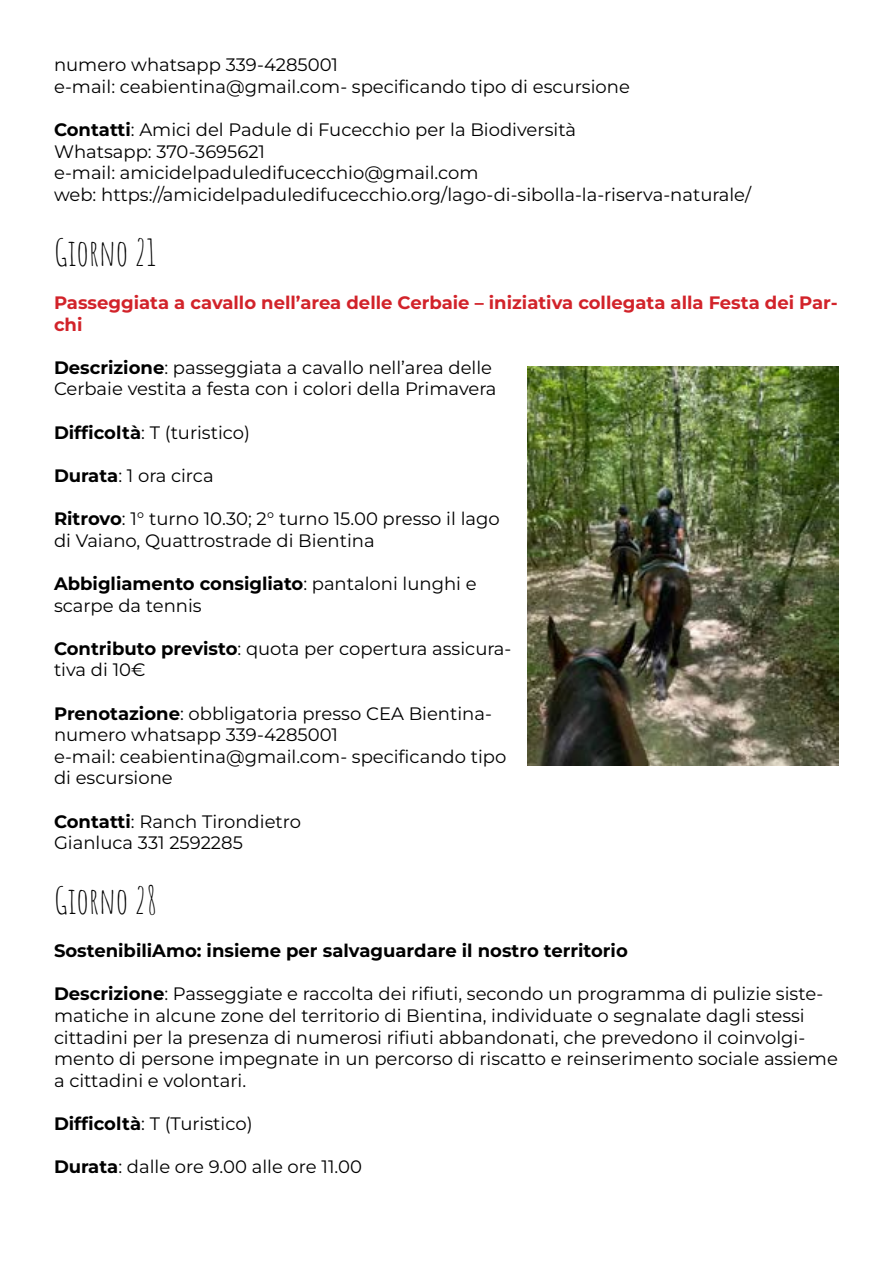
<style>
.page{position:relative;width:893px;height:1263px;background:#fff}
.page>*{position:absolute;margin:0;border:0;box-sizing:border-box;transform-origin:0 0}
.t1{font:36px "Amatic SC";color:#000}
.t2{font:18px/21.6px "Montserrat";color:#000}
.t3{font:700 18px/21.6px "Montserrat";color:#d2232a}
.t4{font:700 18px "Montserrat";color:#000}
.s1{font-weight:700}
</style>
<div class="page">
<img style="left:527px;top:367px;width:312px;height:398px">
<p class="t2" style="left:54px;top:54px;width:577px">numero whatsapp 339-4285001<br>e-mail: ceabientina@gmail.com- specificando tipo di escursione</p>
<p class="t2" style="left:54px;top:119px;width:699px"><span class="s1">Contatti</span>: Amici del Padule di Fucecchio per la Biodiversità<br>Whatsapp: 370-3695621<br>e-mail: amicidelpaduledifucecchio@gmail.com<br>web: https://amicidelpaduledifucecchio.org/lago-di-sibolla-la-riserva-naturale/</p>
<h1 class="t1" style="left:54px;top:226px;width:104px">GIORNO 21</h1>
<p class="t3" style="left:54px;top:291px;width:785px">Passeggiata a cavallo nell’area delle Cerbaie – iniziativa collegata alla Festa dei Par&shy;chi</p>
<p class="t2" style="left:54px;top:356px;width:444px"><span class="s1">Descrizione</span>: passeggiata a cavallo nell’area delle<br>Cerbaie vestita a festa con i colori della Primavera</p>
<p class="t2" style="left:54px;top:421px;width:198px"><span class="s1">Difficoltà</span>: T (turistico)</p>
<p class="t2" style="left:54px;top:464px;width:161px"><span class="s1">Durata</span>: 1 ora circa</p>
<p class="t2" style="left:54px;top:507px;width:447px"><span class="s1">Ritrovo</span>: 1° turno 10.30; 2° turno 15.00 presso il lago di Vaiano, Quattrostrade di Bientina</p>
<p class="t2" style="left:54px;top:572px;width:424px"><span class="s1">Abbigliamento consigliato</span>: pantaloni lunghi e scarpe da tennis</p>
<p class="t2" style="left:54px;top:637px;width:459px"><span class="s1">Contributo previsto</span>: quota per copertura assicura&shy;tiva di 10€</p>
<p class="t2" style="left:54px;top:702px;width:454px"><span class="s1">Prenotazione</span>: obbligatoria presso CEA Bientina&shy;numero whatsapp 339-4285001<br>e-mail: ceabientina@gmail.com- specificando tipo di escursione</p>
<p class="t2" style="left:54px;top:810px;width:249px"><span class="s1">Contatti</span>: Ranch Tirondietro<br>Gianluca 331 2592285</p>
<h1 class="t1" style="left:54px;top:874px;width:105px">GIORNO 28</h1>
<p class="t4" style="left:54px;top:939px;width:575px">SostenibiliAmo: insieme per salvaguardare il nostro territorio</p>
<p class="t2" style="left:54px;top:983px;width:785px"><span class="s1">Descrizione</span>: Passeggiate e raccolta dei rifiuti, secondo un programma di pulizie siste&shy;matiche in alcune zone del territorio di Bientina, individuate o segnalate dagli stessi cittadini per la presenza di numerosi rifiuti abbandonati, che prevedono il coinvolgi&shy;mento di persone impegnate in un percorso di riscatto e reinserimento sociale assieme a cittadini e volontari.</p>
<p class="t2" style="left:54px;top:1112px;width:200px"><span class="s1">Difficoltà</span>: T (Turistico)</p>
<p class="t2" style="left:54px;top:1155px;width:309px"><span class="s1">Durata</span>: dalle ore 9.00 alle ore 11.00</p>
</div>
